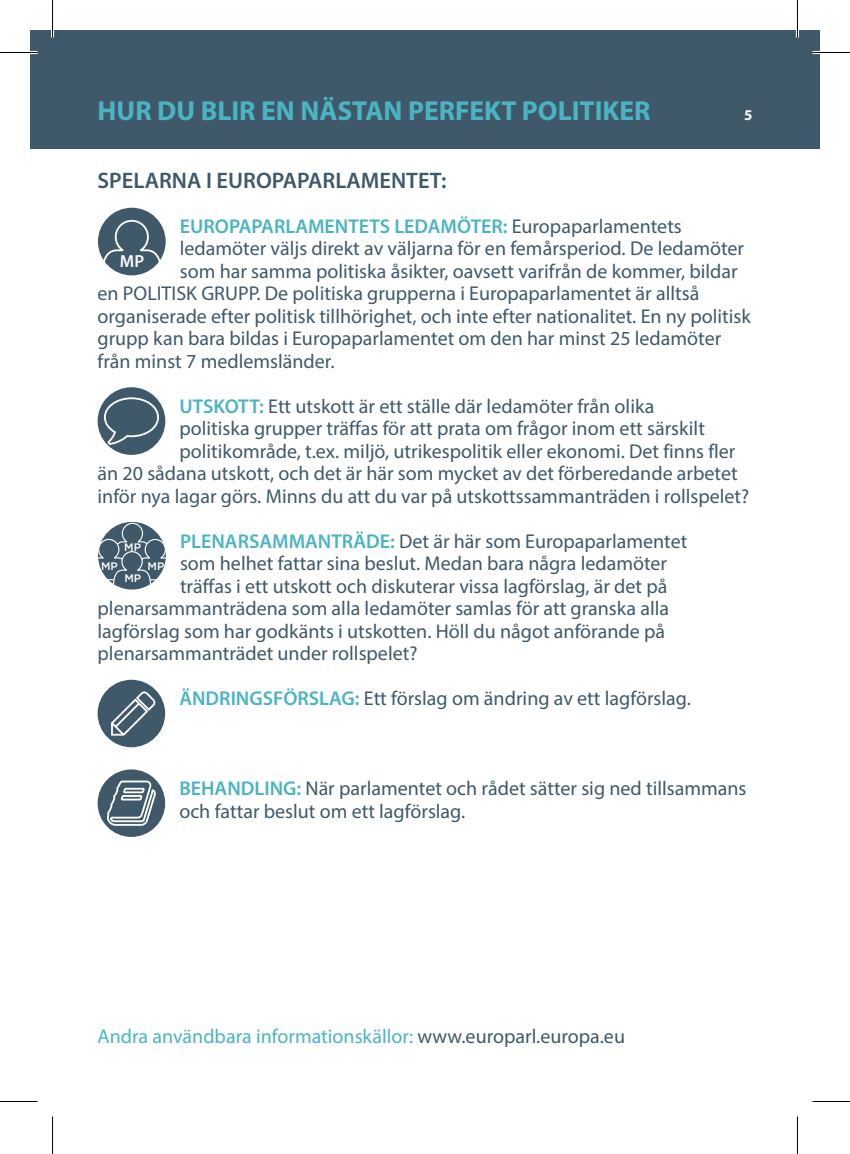
<style>
.page{position:relative;width:850px;height:1154px;background:#fff}
.page>*{position:absolute;margin:0;border:0;box-sizing:border-box;transform-origin:0 0}
.t1{font:700 27.5px "Myriad Pro";color:#4bb4c3}
.t2{font:600 22.5px "Myriad Pro";color:#3f596b}
.t3{font:20px/22.5px "Myriad Pro";color:#3f596b}
.t4{font:20px "Myriad Pro";color:#4bb4c3}
.t5{font:600 20px "Myriad Pro";color:#4bb4c3}
.t6{font:600 17.5px "Myriad Pro";color:#fff}
.t7{font:700 15px "Myriad Pro";color:#fff}
.t8{font:500 11px "Gotham HTF";color:#fff}
.s1{font-weight:400;color:#3f596b}
.s2{font-weight:600;color:#4bb4c3}
.s3{color:#3f596b}
</style>
<div class="page">
<div style="left:30px;top:30px;width:789px;height:118px;background:#3f596b"></div>
<div style="left:98px;top:208px;width:68px;height:67px;background:#3f596b;border-radius:50%"></div>
<svg style="left:101px;top:220px;width:61px;height:43px"></svg>
<div style="left:98px;top:680px;width:67px;height:67px;background:#3f596b;border-radius:50%"></div>
<svg style="left:111px;top:691px;width:44px;height:45px"></svg>
<div style="left:98px;top:769px;width:67px;height:68px;background:#3f596b;border-radius:50%"></div>
<svg style="left:107px;top:780px;width:49px;height:46px"></svg>
<div style="left:98px;top:387px;width:67px;height:68px;background:#3f596b;border-radius:50%"></div>
<svg style="left:104px;top:397px;width:55px;height:48px"></svg>
<svg style="left:98px;top:523px;width:67px;height:65px"></svg>
<hr style="left:0;top:51px;width:38px;height:3px;background:#fff">
<hr style="left:812px;top:51px;width:37px;height:3px;background:#fff">
<hr style="left:51px;top:0;width:3px;height:38px;background:#fff">
<hr style="left:795px;top:0;width:3px;height:38px;background:#fff">
<hr style="left:0;top:52px;width:38px;height:1px;background:#000">
<hr style="left:812px;top:52px;width:37px;height:1px;background:#000">
<hr style="left:0;top:1101px;width:38px;height:1px;background:#000">
<hr style="left:812px;top:1101px;width:37px;height:1px;background:#000">
<hr style="left:52px;top:0;width:1px;height:38px;background:#000">
<hr style="left:52px;top:1116px;width:1px;height:38px;background:#000">
<hr style="left:796px;top:0;width:1px;height:38px;background:#000">
<hr style="left:796px;top:1116px;width:1px;height:38px;background:#000">
<h1 class="t1" style="left:98px;top:93px;width:554px">HUR DU BLIR EN NÄSTAN PERFEKT POLITIKER</h1>
<p class="t7" style="left:743px;top:105px;width:10px">5</p>
<p class="t2" style="left:98px;top:166px;width:350px">SPELARNA I EUROPAPARLAMENTET:</p>
<p class="t5" style="left:180px;top:213px;width:503px">EUROPAPARLAMENTETS LEDAMÖTER: <span class="s1">Europaparlamentets</span></p>
<p class="t3" style="left:180px;top:237px;width:565px">ledamöter väljs direkt av väljarna för en femårsperiod. De ledamöter</p>
<p class="t3" style="left:180px;top:259px;width:559px">som har samma politiska åsikter, oavsett varifrån de kommer, bildar</p>
<p class="t3" style="left:97px;top:282px;width:603px">en POLITISK GRUPP. De politiska grupperna i Europaparlamentet är alltså</p>
<p class="t3" style="left:97px;top:304px;width:654px">organiserade efter politisk tillhörighet, och inte efter nationalitet. En ny politisk</p>
<p class="t3" style="left:97px;top:327px;width:625px">grupp kan bara bildas i Europaparlamentet om den har minst 25 ledamöter</p>
<p class="t3" style="left:97px;top:349px;width:238px">från minst 7 medlemsländer.</p>
<p class="t3" style="left:179px;top:394px;width:476px"><span class="s2">UTSKOTT:</span> Ett utskott är ett ställe där ledamöter från olika</p>
<p class="t3" style="left:179px;top:417px;width:526px">politiska grupper träffas för att prata om frågor inom ett särskilt</p>
<p class="t3" style="left:179px;top:439px;width:557px">politikområde, t.ex. miljö, utrikespolitik eller ekonomi. Det finns fler</p>
<p class="t3" style="left:97px;top:462px;width:641px">än 20 sådana utskott, och det är här som mycket av det förberedande arbetet</p>
<p class="t3" style="left:97px;top:484px;width:653px">inför nya lagar görs. Minns du att du var på utskottssammanträden i rollspelet?</p>
<p class="t3" style="left:180px;top:529px;width:508px"><span class="s2">PLENARSAMMANTRÄDE:</span> Det är här som Europaparlamentet</p>
<p class="t3" style="left:180px;top:552px;width:488px">som helhet fattar sina beslut. Medan bara några ledamöter</p>
<p class="t3" style="left:180px;top:574px;width:488px">träffas i ett utskott och diskuterar vissa lagförslag, är det på</p>
<p class="t3" style="left:97px;top:597px;width:572px">plenarsammanträdena som alla ledamöter samlas för att granska alla</p>
<p class="t3" style="left:97px;top:619px;width:568px">lagförslag som har godkänts i utskotten. Höll du något anförande på</p>
<p class="t3" style="left:97px;top:642px;width:321px">plenarsammanträdet under rollspelet?</p>
<p class="t3" style="left:179px;top:687px;width:512px"><span class="s2">ÄNDRINGSFÖRSLAG:</span> Ett förslag om ändring av ett lagförslag.</p>
<p class="t6" style="left:120px;top:250px;width:13px">mp</p>
<p class="t8" style="left:124px;top:541px;width:18px">MP</p>
<p class="t8" style="left:101px;top:559px;width:18px">MP</p>
<p class="t8" style="left:147px;top:559px;width:18px">MP</p>
<p class="t8" style="left:124px;top:572px;width:18px">MP</p>
<p class="t3" style="left:179px;top:777px;width:568px"><span class="s2">BEHANDLING:</span> När parlamentet och rådet sätter sig ned tillsammans och fattar beslut om ett lagförslag.</p>
<p class="t4" style="left:97px;top:1023px;width:528px">Andra användbara informationskällor: <span class="s3">www.europarl.europa.eu</span></p>
</div>
